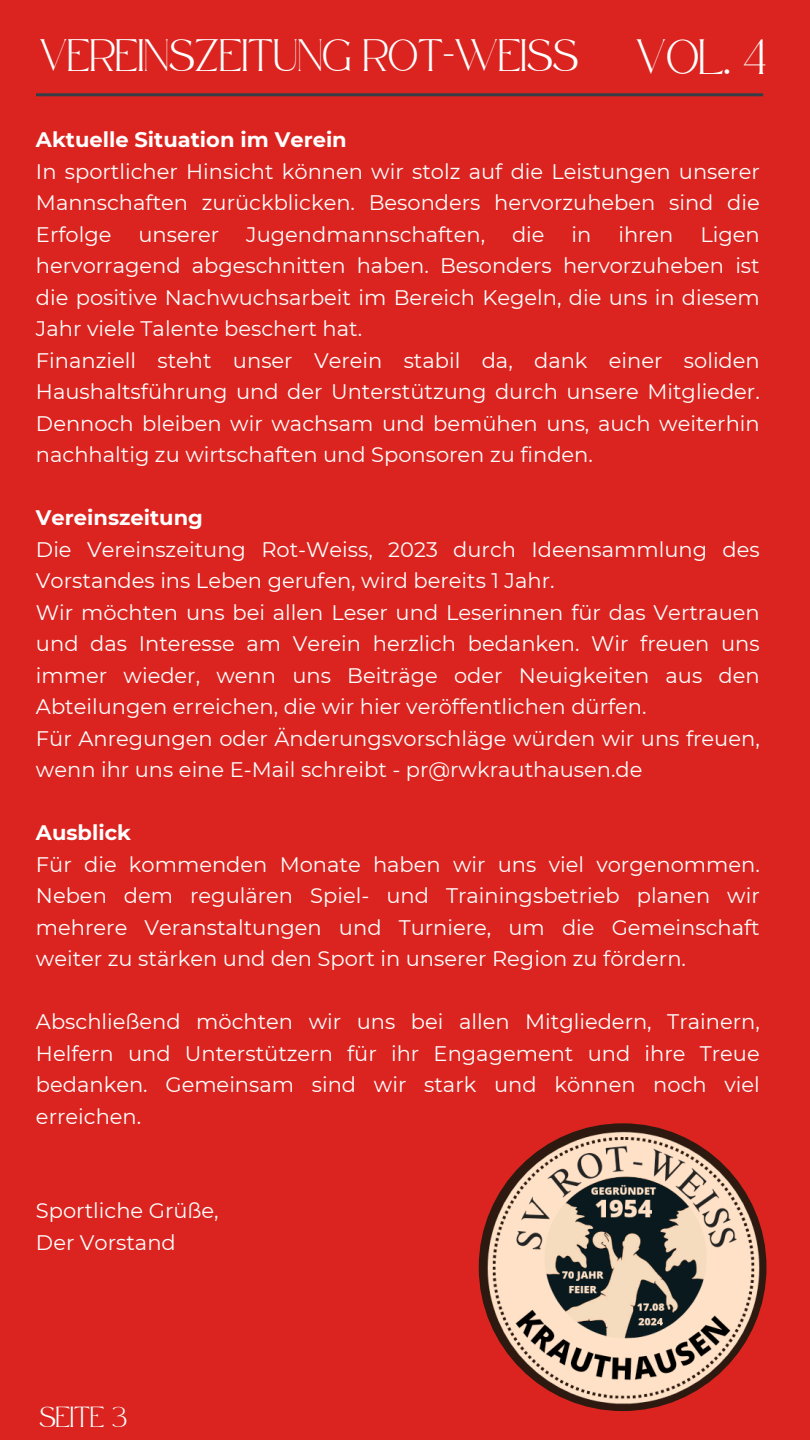
<style>
.page{position:relative;width:810px;height:1440px;background:#db241f}
.page>*{position:absolute;margin:0;border:0;box-sizing:border-box;transform-origin:0 0}
.t1{font:24.2px "Safira March";color:#fff}
.t2{font:22.2px "Safira March";color:#fff}
.t3{font:21px/31.5px "Montserrat";color:#fff}
.t4{font:14.2px "Safira March";color:#fff}
.s1{font-weight:700}
</style>
<div class="page">
<hr style="left:36px;top:93px;width:727px;height:3px;background:#363d46">
<img style="left:479px;top:1123px;width:287px;height:288px;border-radius:50%">
<p class="t2" style="left:39px;top:51px;width:541px">VEREINSZEITUNG ROT-WEISS</p>
<h1 class="t1" style="left:636px;top:52px;width:132px">VOL. 4</h1>
<h2 class="t3" style="left:36px;top:124px;width:725px"><span class="s1">Aktuelle Situation im Verein<br></span>In sportlicher Hinsicht können wir stolz auf die Leistungen unserer Mannschaften zurückblicken. Besonders hervorzuheben sind die Erfolge</h2>
<h2 class="t3" style="left:138px;top:219px;width:82px">unserer</h2>
<h2 class="t3" style="left:246px;top:219px;width:241px">Jugendmannschaften,</h2>
<h2 class="t3" style="left:512px;top:219px;width:34px">die</h2>
<h2 class="t3" style="left:572px;top:219px;width:21px">in</h2>
<h2 class="t3" style="left:618px;top:219px;width:57px">ihren</h2>
<h2 class="t3" style="left:36px;top:219px;width:725px;text-indent:664px">Ligen hervorragend abgeschnitten haben. Besonders hervorzuheben ist die positive Nachwuchsarbeit im Bereich Kegeln, die uns in diesem Jahr viele Talente beschert hat.<br>Finanziell steht unser Verein stabil da, dank einer soliden Haushaltsführung und der Unterstützung durch unsere Mitglieder.<br>Dennoch bleiben wir wachsam und bemühen uns, auch weiterhin nachhaltig zu wirtschaften und Sponsoren zu finden.</h2>
<h2 class="t3" style="left:36px;top:502px;width:725px"><span class="s1">Vereinszeitung<br></span>Die Vereinszeitung Rot-Weiss, 2023 durch Ideensammlung des Vorstandes ins Leben gerufen, wird bereits 1 Jahr.<br>Wir möchten uns bei allen Leser und Leserinnen für das Vertrauen und das Interesse am Verein herzlich bedanken. Wir freuen uns immer wieder, wenn uns Beiträge oder Neuigkeiten aus den Abteilungen erreichen, die wir hier veröffentlichen dürfen.<br>Für Anregungen oder Änderungsvorschläge würden wir uns freuen, wenn ihr uns eine E-Mail schreibt - pr@rwkrauthausen.de</h2>
<h2 class="t3" style="left:36px;top:817px;width:725px"><span class="s1">Ausblick<br></span>Für die kommenden Monate haben wir uns viel vorgenommen.<br>Neben dem regulären Spiel- und Trainingsbetrieb planen wir mehrere Veranstaltungen und Turniere, um die Gemeinschaft weiter zu stärken und den Sport in unserer Region zu fördern.</h2>
<h2 class="t3" style="left:36px;top:1006px;width:725px;text-align:justify">Abschließend möchten wir uns bei allen Mitgliedern, Trainern, Helfern und Unterstützern für ihr Engagement und ihre Treue bedanken. Gemeinsam sind wir stark und können noch viel erreichen.</h2>
<h2 class="t3" style="left:36px;top:1195px;width:184px">Sportliche Grüße,<br>Der Vorstand</h2>
<p class="t4" style="left:39px;top:1414px;width:89px">SEITE 3</p>
</div>
